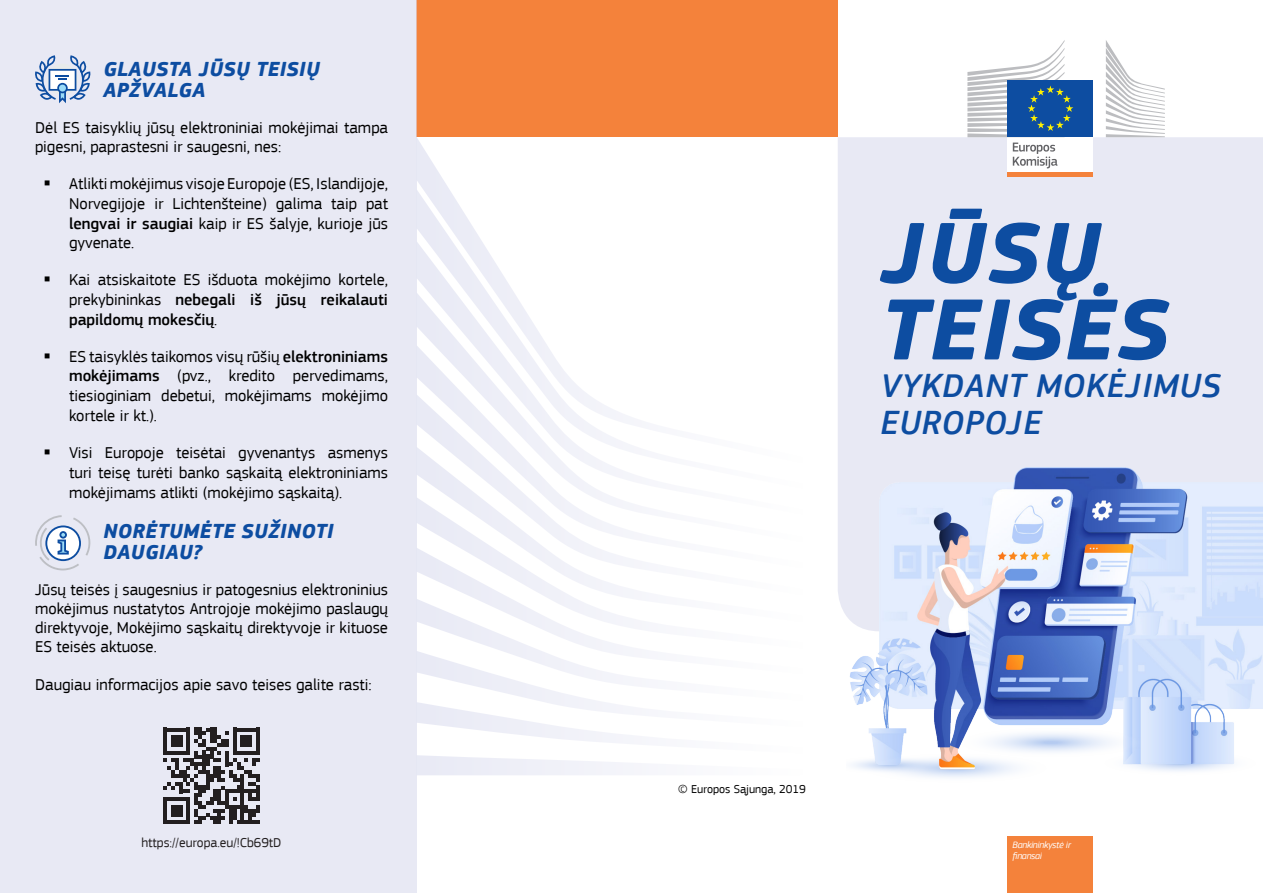
<style>
.page{position:relative;width:1263px;height:893px;background:#fff}
.page>*{position:absolute;margin:0;border:0;box-sizing:border-box;transform-origin:0 0}
.t1{font:italic 700 90px/76.5px "EC Square Sans Pro";letter-spacing:.02em;color:#0d4da1}
.t2{font:italic 500 34.5px/37.5px "EC Square Sans Pro";letter-spacing:.02em;color:#0d4da1}
.t3{font:italic 700 21px/21px "EC Square Sans Pro";letter-spacing:.02em;color:#0d4da1}
.t4{font:16.5px/19.8px "EC Square Sans Pro";color:#000;text-align:justify}
.t5{font:13.5px "EC Square Sans Pro";color:#231f20}
.t6{font:12px "EC Square Sans Pro";color:#000}
.t7{font:italic 9.75px/11.7px "EC Square Sans Pro";letter-spacing:-.03em;color:#fff}
.s1{font-weight:500}
</style>
<div class="page">
<div style="left:417px;top:0;width:421px;height:137px;background:#f4823b"></div>
<svg style="left:417px;top:138px;width:32px;height:51px"></svg>
<svg style="left:452px;top:543px;width:144px;height:5px"></svg>
<svg style="left:417px;top:548px;width:217px;height:51px"></svg>
<svg style="left:417px;top:599px;width:217px;height:176px"></svg>
<svg style="left:417px;top:189px;width:65px;height:52px;fill:#ebecf6"></svg>
<svg style="left:417px;top:241px;width:97px;height:52px;fill:#ecedf7"></svg>
<svg style="left:417px;top:293px;width:217px;height:250px"></svg>
<div style="left:838px;top:137px;width:425px;height:479px;background:#e8e9f4"></div>
<div style="left:1008px;top:836px;width:85px;height:57px;background:#f4823b"></div>
<img style="left:847px;top:467px;width:416px;height:311px">
<div style="left:0;top:0;width:417px;height:893px;background:#e8e9f4"></div>
<div style="left:1008px;top:136px;width:85px;height:37px;background:#fff"></div>
<svg style="left:1013px;top:143px;width:44px;height:25px"></svg>
<div style="left:1008px;top:172px;width:85px;height:5px;background:#f4823b"></div>
<svg style="left:1106px;top:40px;width:59px;height:97px"></svg>
<div style="left:1008px;top:80px;width:85px;height:57px;background:#0d4da1"></div>
<svg style="left:967px;top:40px;width:106px;height:97px"></svg>
<svg style="left:163px;top:728px;width:97px;height:96px"></svg>
<svg style="left:35px;top:55px;width:56px;height:48px"></svg>
<svg style="left:35px;top:515px;width:56px;height:55px"></svg>
<p class="t3" style="left:103px;top:60px;width:218px">GLAUSTA JŪSŲ TEISIŲ<br>APŽVALGA</p>
<p class="t4" style="left:35px;top:118px;width:354px;line-height:19px">Dėl ES taisyklių jūsų elektroniniai mokėjimai tampa pigesni, paprastesni ir saugesni, nes:</p>
<p class="t4" style="left:69px;top:174px;width:320px">Atlikti mokėjimus visoje Europoje (ES, Islandijoje, Norvegijoje ir Lichtenšteine) galima taip pat <span class="s1">lengvai ir saugiai</span> kaip ir ES šalyje, kurioje jūs gyvenate.</p>
<p class="t4" style="left:69px;top:270px;width:320px">Kai atsiskaitote ES išduota mokėjimo kortele, prekybininkas <span class="s1">nebegali iš jūsų reikalauti papildomų mokesčių</span>.</p>
<p class="t4" style="left:69px;top:346px;width:320px">ES taisyklės taikomos visų rūšių <span class="s1">elektroniniams mokėjimams</span> (pvz., kredito pervedimams, tiesioginiam debetui, mokėjimams mokėjimo kortele ir kt.).</p>
<p class="t4" style="left:69px;top:443px;width:320px">Visi Europoje teisėtai gyvenantys asmenys turi teisę turėti banko sąskaitą elektroniniams mokėjimams atlikti (mokėjimo sąskaitą).</p>
<p class="t3" style="left:103px;top:522px;width:232px">NORĖTUMĖTE SUŽINOTI<br>DAUGIAU?</p>
<p class="t4" style="left:35px;top:580px;width:354px;line-height:18.9px">Jūsų teisės į saugesnius ir patogesnius elektroninius mokėjimus nustatytos Antrojoje mokėjimo paslaugų direktyvoje, Mokėjimo sąskaitų direktyvoje ir kituose ES teisės aktuose.</p>
<p class="t4" style="left:35px;top:675px;width:338px">Daugiau informacijos apie savo teises galite rasti:</p>
<p class="t5" style="left:141px;top:835px;width:142px">https://europa.eu/!Cb69tD</p>
<p class="t1" style="left:881px;top:218px;width:289px">JŪSŲ<br>TEISĖS</p>
<p class="t2" style="left:881px;top:368px;width:342px">VYKDANT MOKĖJIMUS<br>EUROPOJE</p>
<p class="t6" style="left:678px;top:782px;width:129px">© Europos Sąjunga, 2019</p>
<p class="t7" style="left:1012px;top:838px;width:60px">Bankininkystė ir finansai</p>
</div>
